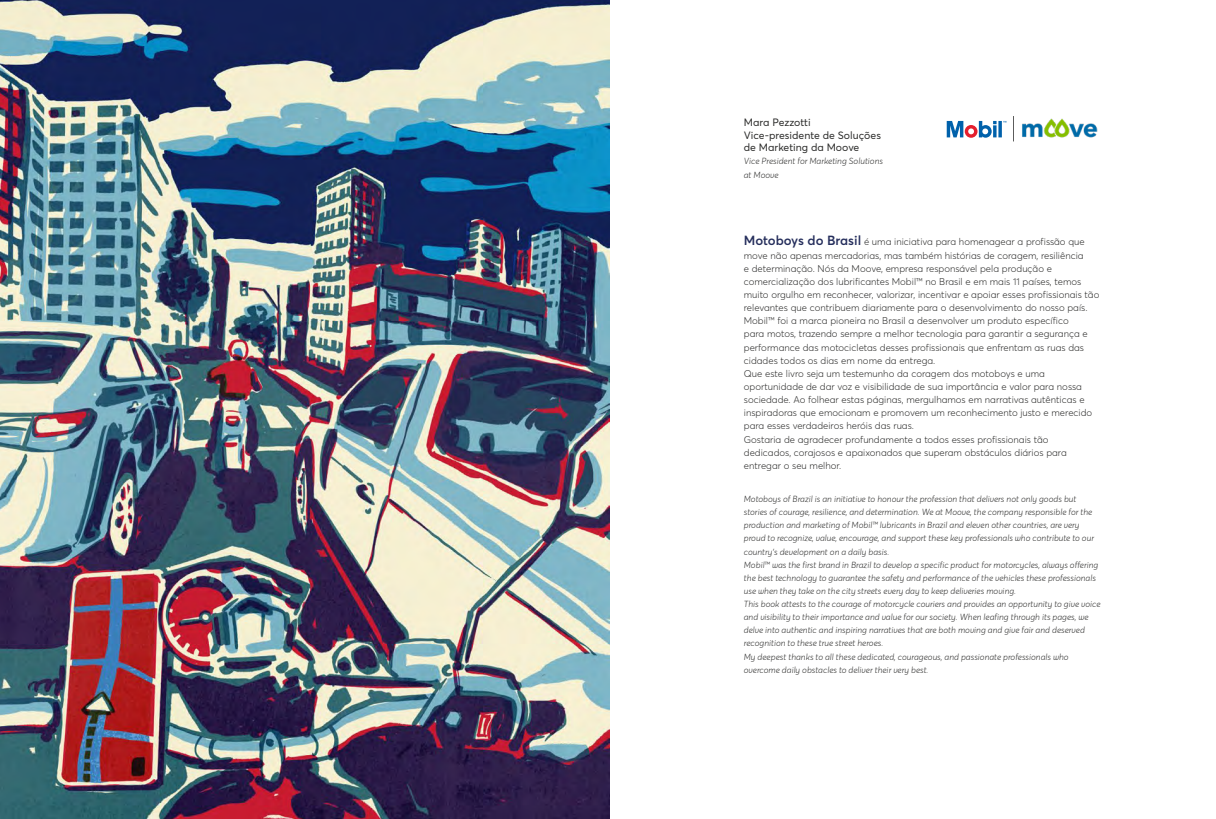
<style>
.page{position:relative;width:1216px;height:819px;background:#fff}
.page>*{position:absolute;margin:0;border:0;box-sizing:border-box;transform-origin:0 0}
.t1{font:10.5px/12.6px "Averta";color:#2b2b2a}
.t2{font:300 9.62px/13.1px "Averta";color:#2b2b2a}
.t3{font:italic 300 8.75px/13.1px "Averta";color:#2b2b2a}
.s1{font-weight:600;font-size:13.12px;color:#252e5c}
</style>
<div class="page">
<img style="left:1013px;top:118px;width:85px;height:24px">
<img style="left:0;top:0;width:609px;height:819px">
<svg style="left:946px;top:121px;width:60px;height:17px"></svg>
<svg style="left:1013px;top:116px;width:1px;height:25px"></svg>
<p class="t1" style="left:743px;top:116px;width:139px">Mara Pezzotti<br>Vice-presidente de Soluções de Marketing da Moove</p>
<p class="t3" style="left:743px;top:155px;width:141px">Vice President for Marketing Solutions at Moove</p>
<p class="t2" style="left:743px;top:235px;width:357px"><span class="s1">Motoboys do Brasil</span> é uma iniciativa para homenagear a profissão que move não apenas mercadorias, mas também histórias de coragem, resiliência<br>e determinação. Nós da Moove, empresa responsável pela produção e comercialização dos lubrificantes Mobil™️ no Brasil e em mais 11 países, temos muito orgulho em reconhecer, valorizar, incentivar e apoiar esses profissionais tão relevantes que contribuem diariamente para o desenvolvimento do nosso país.<br>Mobil™️ foi a marca pioneira no Brasil a desenvolver um produto específico<br>para motos, trazendo sempre a melhor tecnologia para garantir a segurança e performance das motocicletas desses profissionais que enfrentam as ruas das cidades todos os dias em nome da entrega.<br>Que este livro seja um testemunho da coragem dos motoboys e uma oportunidade de dar voz e visibilidade de sua importância e valor para nossa sociedade. Ao folhear estas páginas, mergulhamos em narrativas autênticas e inspiradoras que emocionam e promovem um reconhecimento justo e merecido para esses verdadeiros heróis das ruas.<br>Gostaria de agradecer profundamente a todos esses profissionais tão<br>dedicados, corajosos e apaixonados que superam obstáculos diários para entregar o seu melhor.</p>
<p class="t3" style="left:743px;top:492px;width:358px">Motoboys of Brazil is an initiative to honour the profession that delivers not only goods but stories of courage, resilience, and determination. We at Moove, the company responsible for the production and marketing of Mobil™️ lubricants in Brazil and eleven other countries, are very proud to recognize, value, encourage, and support these key professionals who contribute to our country’s development on a daily basis.<br>Mobil™️ was the first brand in Brazil to develop a specific product for motorcycles, always offering the best technology to guarantee the safety and performance of the vehicles these professionals use when they take on the city streets every day to keep deliveries moving.<br>This book attests to the courage of motorcycle couriers and provides an opportunity to give voice and visibility to their importance and value for our society. When leafing through its pages, we delve into authentic and inspiring narratives that are both moving and give fair and deserved recognition to these true street heroes.<br>My deepest thanks to all these dedicated, courageous, and passionate professionals who overcome daily obstacles to deliver their very best.</p>
</div>
